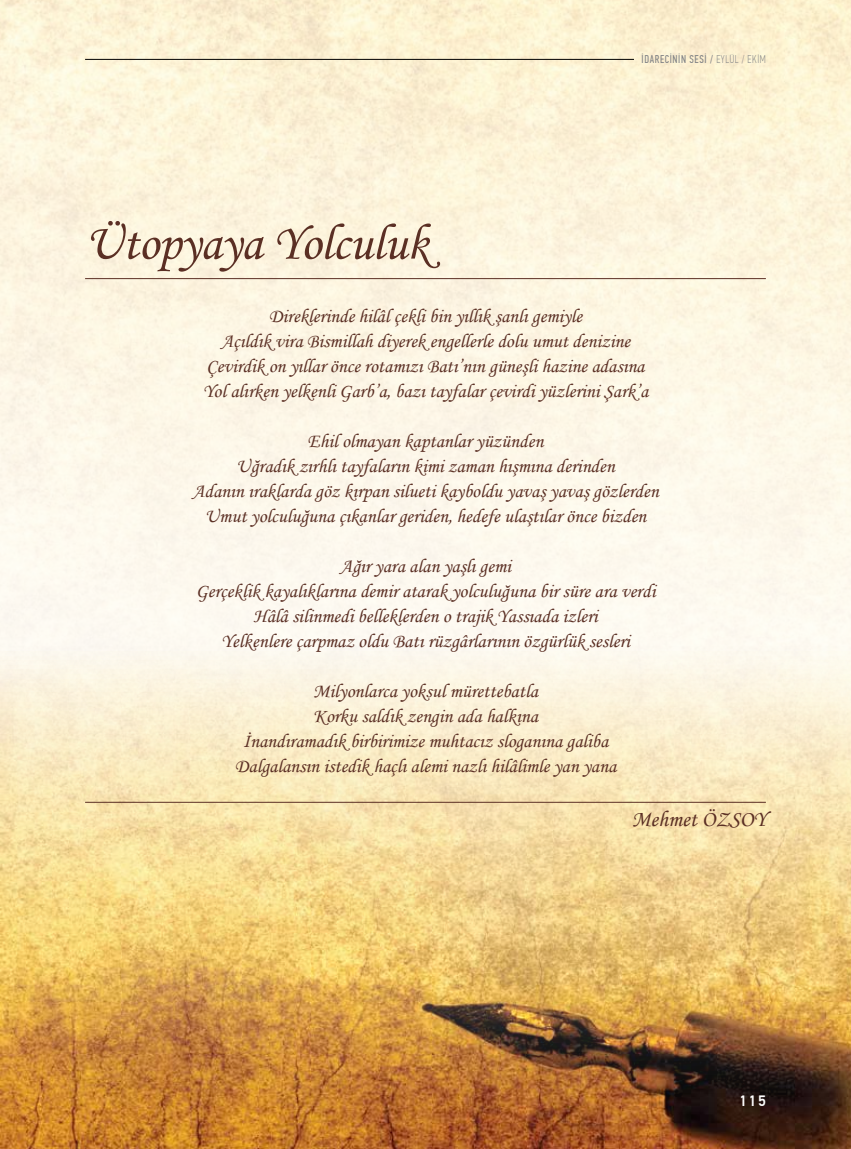
<style>
.page{position:relative;width:851px;height:1149px;background:#fff}
.page>*{position:absolute;margin:0;border:0;box-sizing:border-box;transform-origin:0 0}
.t1{font:51px "Monotype Corsiva";letter-spacing:-.01em;color:#5b2f24}
.t2{font:22.5px "Monotype Corsiva";color:#5b2f24}
.t3{font:19.5px/25px "Monotype Corsiva";color:#5b2f24;text-align:center}
.t4{font:500 15px "PF Din Text Pro";color:#fff}
.t5{font:11.25px "PF Din Text Comp Pro";letter-spacing:.055em;color:#808285}
.s1{font-weight:100}
</style>
<div class="page">
<img style="left:0;top:991px;width:850px;height:157px">
<img style="left:0;top:0;width:850px;height:991px">
<hr style="left:85px;top:59px;width:549px;height:1px;background:#000">
<hr style="left:85px;top:278px;width:680px;height:1px;background:#5b2f24">
<hr style="left:85px;top:801px;width:680px;height:1px;background:#5b2f24">
<h1 class="t1" style="left:85px;top:212px;width:345px">Ütopyaya Yolculuk</h1>
<p class="t5" style="left:641px;top:53px;width:126px">İDARECİNİN SESİ / <span class="s1">EYLÜL / EKİM</span></p>
<p class="t3" style="left:203px;top:303px;width:447px">Direklerinde hilâl çekli bin yıllık şanlı gemiyle<br>Açıldık vira Bismillah diyerek engellerle dolu umut denizine Çevirdik on yıllar önce rotamızı Batı’nın güneşli hazine adasına Yol alırken yelkenli Garb’a, bazı tayfalar çevirdi yüzlerini Şark’a</p>
<p class="t3" style="left:192px;top:428px;width:468px">Ehil olmayan kaptanlar yüzünden<br>Uğradık zırhlı tayfaların kimi zaman hışmına derinden<br>Adanın ıraklarda göz kırpan silueti kayboldu yavaş yavaş gözlerden Umut yolculuğuna çıkanlar geriden, hedefe ulaştılar önce bizden</p>
<p class="t3" style="left:196px;top:553px;width:461px">Ağır yara alan yaşlı gemi<br>Gerçeklik kayalıklarına demir atarak yolculuğuna bir süre ara verdi Hâlâ silinmedi belleklerden o trajik Yassıada izleri<br>Yelkenlere çarpmaz oldu Batı rüzgârlarının özgürlük sesleri</p>
<p class="t3" style="left:235px;top:678px;width:383px">Milyonlarca yoksul mürettebatla<br>Korku saldık zengin ada halkına<br>İnandıramadık birbirimize muhtacız sloganına galiba Dalgalansın istedik haçlı alemi nazlı hilâlimle yan yana</p>
<p class="t2" style="left:631px;top:804px;width:136px">Mehmet ÖZSOY</p>
<p class="t4" style="left:739px;top:1091px;width:28px">115</p>
</div>
